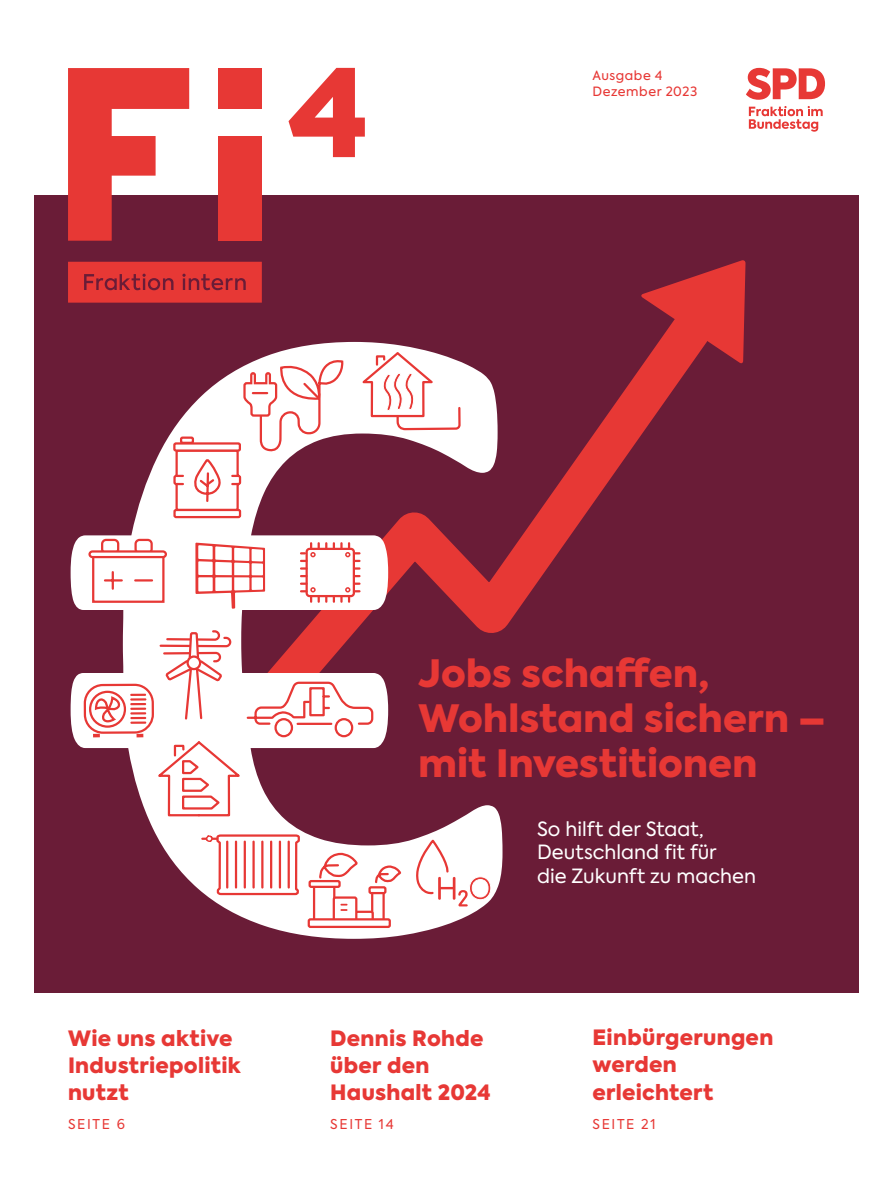
<style>
.page{position:relative;width:893px;height:1191px;background:#fff}
.page>*{position:absolute;margin:0;border:0;box-sizing:border-box;transform-origin:0 0}
.t1{font:900 37.5px/45px "Axiforma";letter-spacing:.005em;color:#e73835}
.t2{font:900 21px/27px "Axiforma";letter-spacing:.015em;color:#e73835}
.t3{font:19.5px/23.4px "Axiforma";letter-spacing:.005em;color:#fff}
.t4{font:13.5px "Axiforma";letter-spacing:.125em;color:#e73835}
.t5{font:12.75px/16.5px "Axiforma";letter-spacing:.045em;color:#e73835}
</style>
<div class="page">
<div style="left:34px;top:196px;width:825px;height:797px;background:#6a1c37"></div>
<svg style="left:746px;top:68px;width:79px;height:32px"></svg>
<svg style="left:749px;top:106px;width:74px;height:26px"></svg>
<div style="left:218px;top:68px;width:44px;height:41px;background:#e73835"></div>
<svg style="left:68px;top:68px;width:121px;height:173px"></svg>
<div style="left:218px;top:136px;width:44px;height:105px;background:#e73835"></div>
<svg style="left:68px;top:262px;width:194px;height:41px;background:#d93535"></svg>
<svg style="left:288px;top:68px;width:77px;height:89px"></svg>
<svg style="left:200px;top:276px;width:491px;height:354px"></svg>
<svg style="left:641px;top:260px;width:104px;height:104px"></svg>
<svg style="left:71px;top:342px;width:431px;height:596px"></svg>
<div style="left:314px;top:882px;width:20px;height:39px;background:#fff;border-radius:2px"></div>
<div style="left:313px;top:881px;width:22px;height:41px;border:2px solid #e73835;border-radius:2px"></div>
<div style="left:372px;top:890px;width:12px;height:31px;background:#fff;border-radius:2px"></div>
<div style="left:371px;top:889px;width:14px;height:33px;border:2px solid #e73835;border-radius:2px"></div>
<div style="left:309px;top:919px;width:81px;height:8px;background:#fff;border-radius:2px"></div>
<div style="left:308px;top:918px;width:83px;height:10px;border:2px solid #e73835;border-radius:2px"></div>
<div style="left:310px;top:881px;width:30px;height:6px;background:#fff;border-radius:2px"></div>
<div style="left:309px;top:880px;width:32px;height:8px;border:2px solid #e73835;border-radius:2px"></div>
<div style="left:370px;top:887px;width:15px;height:6px;background:#fff;border-radius:2px"></div>
<div style="left:368px;top:886px;width:18px;height:8px;border:2px solid #e73835;border-radius:2px"></div>
<svg style="left:332px;top:895px;width:43px;height:26px"></svg>
<svg style="left:318px;top:854px;width:85px;height:30px;background:#fadcdb"></svg>
<div style="left:175px;top:510px;width:65px;height:7px;background:#fff;border-radius:2px"></div>
<div style="left:173px;top:509px;width:68px;height:9px;border:2px solid #e73835;border-radius:2px"></div>
<svg style="left:172px;top:356px;width:172px;height:156px"></svg>
<svg style="left:415px;top:840px;width:76px;height:66px;background:#fbe7e7"></svg>
<div style="left:134px;top:539px;width:19px;height:15px;border:2px solid #e73835;border-radius:4px"></div>
<div style="left:101px;top:539px;width:18px;height:15px;border:2px solid #e73835;border-radius:4px"></div>
<svg style="left:357px;top:350px;width:105px;height:81px;background:#f8e2e2"></svg>
<svg style="left:83px;top:542px;width:291px;height:275px"></svg>
<svg style="left:188px;top:656px;width:12px;height:13px"></svg>
<div style="left:186px;top:655px;width:15px;height:15px;border:2px solid #e73835;border-radius:50%"></div>
<svg style="left:194px;top:824px;width:107px;height:72px;background:#f9e4e4"></svg>
<hr style="left:226px;top:841px;width:2px;height:46px;background:#e73835">
<hr style="left:235px;top:841px;width:2px;height:46px;background:#e73835">
<hr style="left:244px;top:841px;width:2px;height:46px;background:#e73835">
<hr style="left:252px;top:841px;width:3px;height:46px;background:#e73835">
<hr style="left:261px;top:841px;width:2px;height:46px;background:#e73835">
<hr style="left:270px;top:841px;width:2px;height:46px;background:#e73835">
<hr style="left:279px;top:841px;width:2px;height:46px;background:#e73835">
<hr style="left:288px;top:841px;width:2px;height:46px;background:#e73835">
<p class="t5" style="left:592px;top:67px;width:107px">Ausgabe 4<br>Dezember 2023</p>
<p class="t2" style="left:68px;top:1025px;width:174px">Wie uns aktive<br>Industriepolitik nutzt</p>
<p class="t4" style="left:68px;top:1115px;width:58px">SEITE 6</p>
<h1 class="t1" style="left:418px;top:651px;width:409px">Jobs schaffen,<br>Wohlstand sichern – mit Investitionen</h1>
<p class="t3" style="left:537px;top:817px;width:221px">So hilft der Staat,<br>Deutschland fit für<br>die Zukunft zu machen</p>
<p class="t2" style="left:330px;top:1025px;width:162px">Dennis Rohde über den<br>Haushalt 2024</p>
<p class="t4" style="left:330px;top:1115px;width:65px">SEITE 14</p>
<p class="t2" style="left:592px;top:1024px;width:182px">Einbürgerungen werden erleichtert</p>
<p class="t4" style="left:592px;top:1115px;width:65px">SEITE 21</p>
</div>
